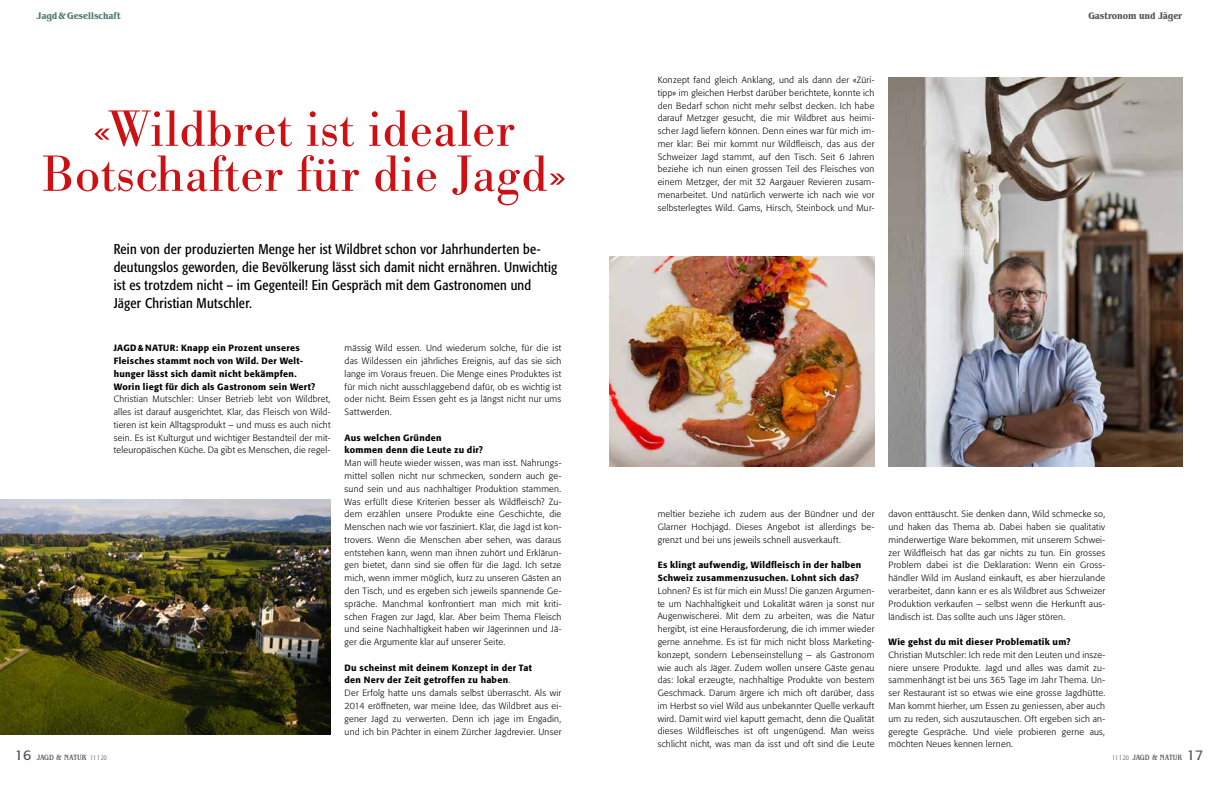
<style>
.page{position:relative;width:1219px;height:794px;background:#fff}
.page>*{position:absolute;margin:0;border:0;box-sizing:border-box;transform-origin:0 0}
.t1{font:50px/45px "Bodoni BE";letter-spacing:.02em;color:#cd1013;text-align:center}
.t2{font:condensed 14px/18px "Formata";letter-spacing:.02em;color:#000}
.t3{font:700 condensed 10px "Benguiat Std";color:#565655}
.t4{font:700 condensed 10px "Benguiat Std";color:#537876}
.t5{font:300 9px/12.8px "Formata";letter-spacing:.025em;color:#000;text-align:justify}
.t6{font:500 9px/12.8px "Formata";letter-spacing:.03em;color:#000}
.t7{font:500 condensed 8px "Benguiat Std";color:#565655}
.s1{font-family:"Formata";font-weight:400;font-stretch:normal;font-size:14px}
.s2{font-family:"Formata";font-weight:300;font-size:7px}
.s3{font-weight:500}
</style>
<div class="page">
<img style="left:888px;top:77px;width:294px;height:389px">
<img style="left:0;top:499px;width:331px;height:235px">
<img style="left:609px;top:257px;width:266px;height:209px">
<p class="t4" style="left:37px;top:10px;width:85px">Jagd&amp;Gesellschaft</p>
<h1 class="t1" style="left:42px;top:108px;width:526px">«Wildbret ist idealer<br>Botschafter für die Jagd»</h1>
<p class="t2" style="left:114px;top:239px;width:445px">Rein von der produzierten Menge her ist Wildbret schon vor Jahrhunderten be&shy;deutungslos geworden, die Bevölkerung lässt sich damit nicht ernähren. Unwichtig ist es trotzdem nicht – im Gegenteil! Ein Gespräch mit dem Gastronomen und Jäger Christian Mutschler.</p>
<p class="t6" style="left:114px;top:341px;width:203px">JAGD &amp; NATUR: Knapp ein Prozent unseres Fleisches stammt noch von Wild. Der Welt&shy;hunger lässt sich damit nicht bekämpfen.<br>Worin liegt für dich als Gastronom sein Wert?</p>
<p class="t5" style="left:114px;top:393px;width:218px">Christian Mutschler: Unser Betrieb lebt von Wildbret, alles ist darauf ausgerichtet. Klar, das Fleisch von Wild&shy;tieren ist kein Alltagsprodukt – und muss es auch nicht sein. Es ist Kulturgut und wichtiger Bestandteil der mit&shy;teleuropäischen Küche. Da gibt es Menschen, die regel-</p>
<p class="t7" style="left:15px;top:753px;width:94px"><span class="s1">16</span> JAGD &amp; NATUR <span class="s2">11 l 20</span></p>
<p class="t5" style="left:345px;top:342px;width:218px">mässig Wild essen. Und wiederum solche, für die ist das Wildessen ein jährliches Ereignis, auf das sie sich lange im Voraus freuen. Die Menge eines Produktes ist für mich nicht ausschlaggebend dafür, ob es wichtig ist oder nicht. Beim Essen geht es ja längst nicht nur ums Sattwerden.</p>
<p class="t6" style="left:345px;top:431px;width:140px">Aus welchen Gründen<br>kommen denn die Leute zu dir?</p>
<p class="t5" style="left:345px;top:457px;width:218px">Man will heute wieder wissen, was man isst. Nahrungs&shy;mittel sollen nicht nur schmecken, sondern auch ge&shy;sund sein und aus nachhaltiger Produktion stammen.<br>Was erfüllt diese Kriterien besser als Wildfleisch? Zu&shy;dem erzählen unsere Produkte eine Geschichte, die Menschen nach wie vor fasziniert. Klar, die Jagd ist kon&shy;trovers. Wenn die Menschen aber sehen, was daraus entstehen kann, wenn man ihnen zuhört und Erklärun&shy;gen bietet, dann sind sie offen für die Jagd. Ich setze mich, wenn immer möglich, kurz zu unseren Gästen an den Tisch, und es ergeben sich jeweils spannende Ge&shy;spräche. Manchmal konfrontiert man mich mit kriti&shy;schen Fragen zur Jagd, klar. Aber beim Thema Fleisch und seine Nachhaltigkeit haben wir Jägerinnen und Jä&shy;ger die Argumente klar auf unserer Seite.</p>
<p class="t5" style="left:345px;top:661px;width:218px;text-align:left"><span class="s3">Du scheinst mit deinem Konzept in der Tat<br>den Nerv der Zeit getroffen zu haben</span>.<br>Der Erfolg hatte uns damals selbst überrascht. Als wir 2014 eröffneten, war meine Idee, das Wildbret aus ei&shy;gener Jagd zu verwerten. Denn ich jage im Engadin, und ich bin Pächter in einem Zürcher Jagdrevier. Unser</p>
<p class="t5" style="left:658px;top:73px;width:218px">Konzept fand gleich Anklang, und als dann der «Züri&shy;tipp» im gleichen Herbst darüber berichtete, konnte ich den Bedarf schon nicht mehr selbst decken. Ich habe darauf Metzger gesucht, die mir Wildbret aus heimi&shy;scher Jagd liefern können. Denn eines war für mich im&shy;mer klar: Bei mir kommt nur Wildfleisch, das aus der Schweizer Jagd stammt, auf den Tisch. Seit 6 Jahren beziehe ich nun einen grossen Teil des Fleisches von einem Metzger, der mit 32 Aargauer Revieren zusam&shy;menarbeitet. Und natürlich verwerte ich nach wie vor selbsterlegtes Wild. Gams, Hirsch, Steinbock und Mur-</p>
<p class="t3" style="left:1088px;top:10px;width:95px">Gastronom und Jäger</p>
<p class="t5" style="left:658px;top:508px;width:218px">meltier beziehe ich zudem aus der Bündner und der Glarner Hochjagd. Dieses Angebot ist allerdings be&shy;grenzt und bei uns jeweils schnell ausverkauft.</p>
<p class="t6" style="left:658px;top:559px;width:205px">Es klingt aufwendig, Wildfleisch in der halben<br>Schweiz zusammenzusuchen. Lohnt sich das?</p>
<p class="t5" style="left:658px;top:584px;width:218px">Lohnen? Es ist für mich ein Muss! Die ganzen Argumen&shy;te um Nachhaltigkeit und Lokalität wären ja sonst nur Augenwischerei. Mit dem zu arbeiten, was die Natur hergibt, ist eine Herausforderung, die ich immer wieder gerne annehme. Es ist für mich nicht bloss Marketing&shy;konzept, sondern Lebenseinstellung – als Gastronom wie auch als Jäger. Zudem wollen unsere Gäste genau das: lokal erzeugte, nachhaltige Produkte von bestem Geschmack. Darum ärgere ich mich oft darüber, dass im Herbst so viel Wild aus unbekannter Quelle verkauft wird. Damit wird viel kaputt gemacht, denn die Qualität dieses Wildfleisches ist oft ungenügend. Man weiss schlicht nicht, was man da isst und oft sind die Leute</p>
<p class="t5" style="left:888px;top:508px;width:218px">davon enttäuscht. Sie denken dann, Wild schmecke so, und haken das Thema ab. Dabei haben sie qualitativ minderwertige Ware bekommen, mit unserem Schwei&shy;zer Wildfleisch hat das gar nichts zu tun. Ein grosses Problem dabei ist die Deklaration: Wenn ein Gross&shy;händler Wild im Ausland einkauft, es aber hierzulande verarbeitet, dann kann er es als Wildbret aus Schweizer Produktion verkaufen – selbst wenn die Herkunft aus&shy;ländisch ist. Das sollte auch uns Jäger stören.</p>
<p class="t6" style="left:888px;top:635px;width:183px">Wie gehst du mit dieser Problematik um?</p>
<p class="t5" style="left:888px;top:648px;width:218px">Christian Mutschler: Ich rede mit den Leuten und insze&shy;niere unsere Produkte. Jagd und alles was damit zu&shy;sammenhängt ist bei uns 365 Tage im Jahr Thema. Un&shy;ser Restaurant ist so etwas wie eine grosse Jagdhütte.<br>Man kommt hierher, um Essen zu geniessen, aber auch um zu reden, sich auszutauschen. Oft ergeben sich an&shy;geregte Gespräche. Und viele probieren gerne aus, möchten Neues kennen lernen.</p>
<p class="t7" style="left:1112px;top:753px;width:93px"><span class="s2">11 l 20</span> JAGD &amp; NATUR <span class="s1">17</span></p>
</div>
